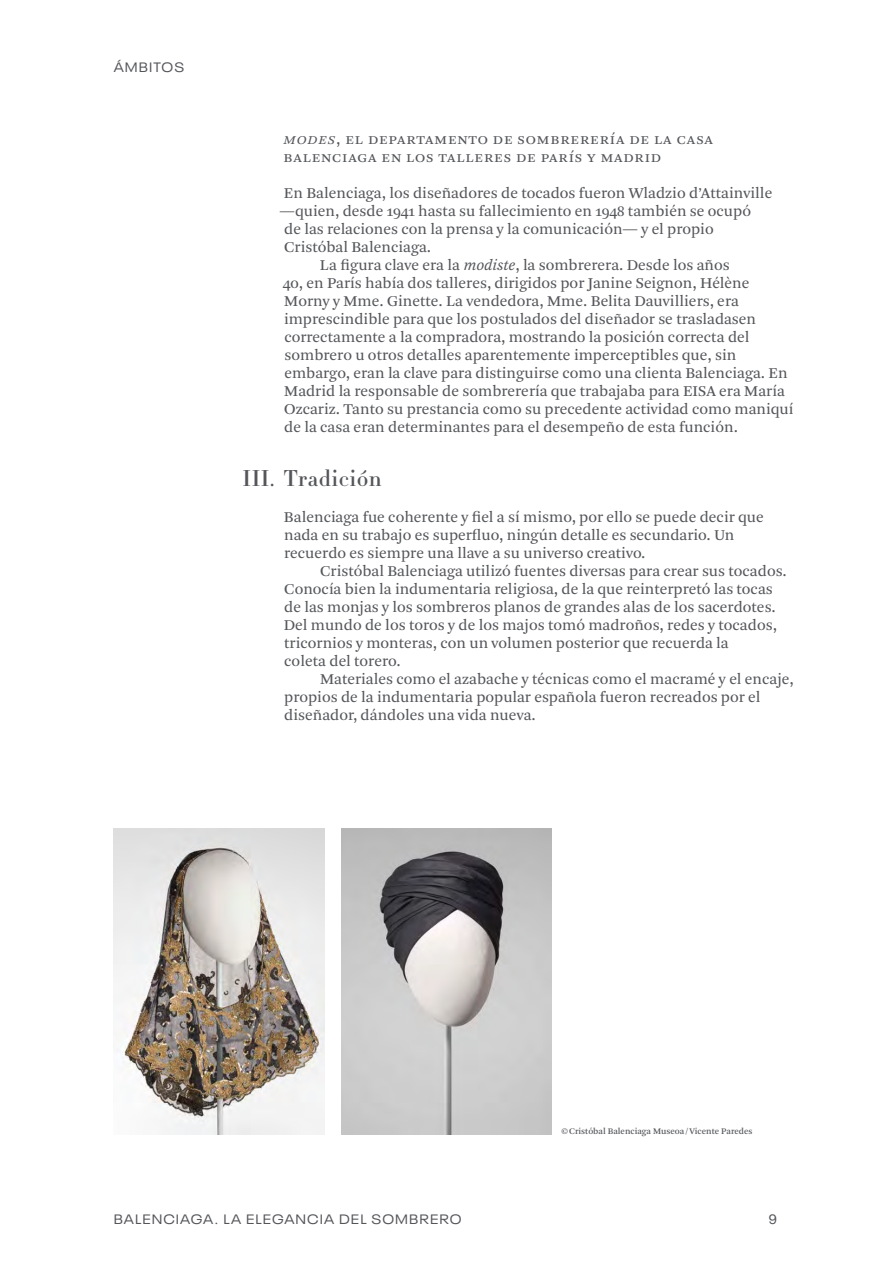
<style>
.page{position:relative;width:893px;height:1276px;background:#fff}
.page>*{position:absolute;margin:0;border:0;box-sizing:border-box;transform-origin:0 0}
.t1{font:500 22.5px "Didot HTF 06";letter-spacing:.02em;color:#54565a}
.t2{font:15.75px/18px "Arnhem Blond";color:#54565a}
.t3{font:15.75px/18px "Arnhem Blond";letter-spacing:.05em;color:#54565a}
.t4{font:expanded 13.5px "Neue Plak";letter-spacing:.08em;color:#54565a}
.t5{font:13.5px "Neue Plak Text";color:#54565a}
.t6{font:9px "Arnhem";color:#54565a}
.s1{font-style:italic}
</style>
<div class="page">
<img style="left:114px;top:828px;width:211px;height:306px">
<img style="left:341px;top:828px;width:211px;height:306px">
<p class="t4" style="left:114px;top:57px;width:72px">ÁMBITOS</p>
<p class="t3" style="left:284px;top:130px;width:431px"><span class="s1">Modes</span>, el departamento de sombrerería de la casa<br>Balenciaga en los talleres de París y Madrid</p>
<p class="t2" style="left:284px;top:184px;width:490px">En Balenciaga, los diseñadores de tocados fueron Wladzio d’Attainville</p>
<p class="t2" style="left:279px;top:202px;width:473px">—quien, desde 1941 hasta su fallecimiento en 1948 también se ocupó</p>
<p class="t2" style="left:284px;top:220px;width:431px">de las relaciones con la prensa y la comunicación— y el propio</p>
<p class="t2" style="left:284px;top:238px;width:149px">Cristóbal Balenciaga.</p>
<p class="t2" style="left:320px;top:256px;width:411px">La figura clave era la <span class="s1">modiste</span>, la sombrerera. Desde los años</p>
<p class="t2" style="left:283px;top:274px;width:468px">40, en París había dos talleres, dirigidos por Janine Seignon, Hélène</p>
<p class="t2" style="left:284px;top:292px;width:456px">Morny y Mme. Ginette. La vendedora, Mme. Belita Dauvilliers, era</p>
<p class="t2" style="left:284px;top:310px;width:473px">imprescindible para que los postulados del diseñador se trasladasen</p>
<p class="t2" style="left:284px;top:328px;width:467px">correctamente a la compradora, mostrando la posición correcta del</p>
<p class="t2" style="left:284px;top:346px;width:453px">sombrero u otros detalles aparentemente imperceptibles que, sin</p>
<p class="t2" style="left:284px;top:364px;width:505px">embargo, eran la clave para distinguirse como una clienta Balenciaga. En</p>
<p class="t2" style="left:284px;top:382px;width:502px">Madrid la responsable de sombrerería que trabajaba para EISA era María</p>
<p class="t2" style="left:284px;top:400px;width:511px">Ozcariz. Tanto su prestancia como su precedente actividad como maniquí</p>
<p class="t2" style="left:284px;top:418px;width:455px">de la casa eran determinantes para el desempeño de esta función.</p>
<h1 class="t1" style="left:243px;top:464px;width:141px">III. Tradición</h1>
<p class="t2" style="left:284px;top:508px;width:481px">Balenciaga fue coherente y fiel a sí mismo, por ello se puede decir que nada en su trabajo es superfluo, ningún detalle es secundario. Un recuerdo es siempre una llave a su universo creativo.</p>
<p class="t2" style="left:284px;top:562px;width:504px;text-indent:36px">Cristóbal Balenciaga utilizó fuentes diversas para crear sus tocados.<br>Conocía bien la indumentaria religiosa, de la que reinterpretó las tocas de las monjas y los sombreros planos de grandes alas de los sacerdotes.<br>Del mundo de los toros y de los majos tomó madroños, redes y tocados, tricornios y monteras, con un volumen posterior que recuerda la<br>coleta del torero.</p>
<p class="t2" style="left:284px;top:670px;width:511px;text-indent:36px">Materiales como el azabache y técnicas como el macramé y el encaje, propios de la indumentaria popular española fueron recreados por el diseñador, dándoles una vida nueva.</p>
<p class="t6" style="left:561px;top:1125px;width:193px">©Cristóbal Balenciaga Museoa /Vicente Paredes</p>
<p class="t4" style="left:114px;top:1209px;width:349px">BALENCIAGA. LA ELEGANCIA DEL SOMBRERO</p>
<p class="t5" style="left:769px;top:1208px;width:10px">9</p>
</div>
